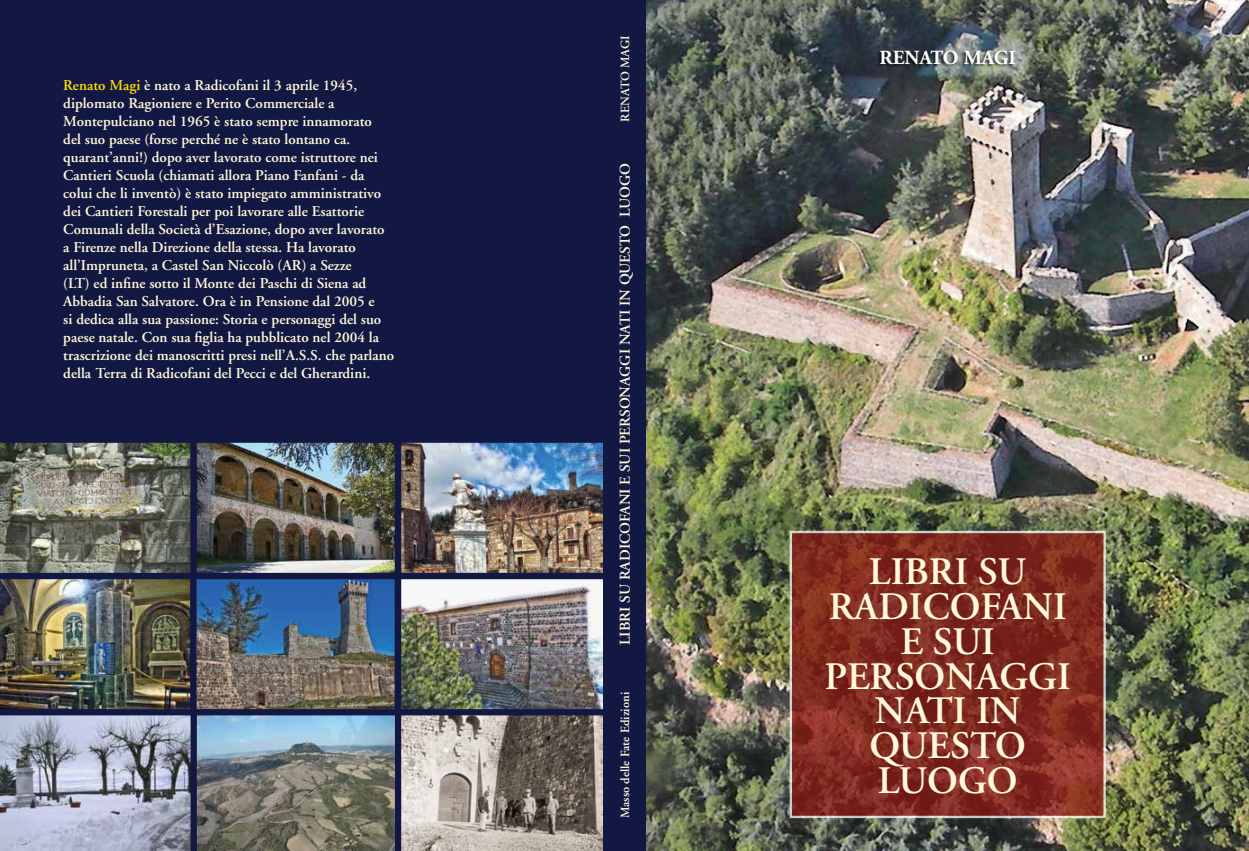
<style>
.page{position:relative;width:1249px;height:851px;background:#fff}
.page>*{position:absolute;margin:0;border:0;box-sizing:border-box;transform-origin:0 0}
.t1{font:600 38.88px/34.9px "Adobe Garamond";color:#fff8da;text-align:center}
.t2{font:700 20px "Adobe Garamond";color:#fff}
.t3{font:600 15px/18px "Adobe Garamond";color:#fff8da}
.t4{font:600 12.5px "Adobe Garamond";color:#fff8da}
.s1{color:#fd0}
</style>
<div class="page">
<div style="left:0;top:0;width:646px;height:850px;background:#121842"></div>
<img style="left:646px;top:0;width:603px;height:850px">
<div style="left:875px;top:50px;width:140px;height:19px;background:#000;opacity:.75"></div>
<svg style="left:789px;top:530px;width:317px;height:288px;background:#822f25"></svg>
<img style="left:0;top:442px;width:603px;height:408px">
<div style="left:191px;top:436px;width:210px;height:143px;border:6px solid #121842"></div>
<div style="left:395px;top:436px;width:214px;height:143px;border:6px solid #121842"></div>
<p class="t3" style="left:63px;top:76px;width:332px"><span class="s1">Renato Magi</span> è nato a Radicofani il 3 aprile 1945, diplomato Ragioniere e Perito Commerciale a Montepulciano nel 1965 è stato sempre innamorato<br>del suo paese (forse perché ne è stato lontano ca. quarant’anni!) dopo aver lavorato come istruttore nei Cantieri Scuola (chiamati allora Piano Fanfani - da colui che li inventò) è stato impiegato amministrativo dei Cantieri Forestali per poi lavorare alle Esattorie Comunali della Società d’Esazione, dopo aver lavorato a Firenze nella Direzione della stessa. Ha lavorato all’Impruneta, a Castel San Niccolò (AR) a Sezze<br>(LT) ed infine sotto il Monte dei Paschi di Siena ad Abbadia San Salvatore. Ora è in Pensione dal 2005 e<br>si dedica alla sua passione: Storia e personaggi del suo paese natale. Con sua figlia ha pubblicato nel 2004 la trascrizione dei manoscritti presi nell’A.S.S. che parlano della Terra di Radicofani del Pecci e del Gherardini.</p>
<p class="t4" style="left:618px;top:121px;width:88px;rotate:-90deg">RENATO MAGI</p>
<p class="t3" style="left:616px;top:645px;width:483px;rotate:-90deg">LIBRI SU RADICOFANI E SUI PERSONAGGI NATI IN QUESTO LUOGO</p>
<p class="t4" style="left:618px;top:818px;width:128px;rotate:-90deg">Masso delle Fate Edizioni</p>
<h2 class="t2" style="left:879px;top:46px;width:138px">RENATO MAGI</h2>
<h1 class="t1" style="left:824px;top:554px;width:248px">LIBRI SU<br>RADICOFANI<br>E SUI<br>PERSONAGGI<br>NATI IN<br>QUESTO<br>LUOGO</h1>
</div>
